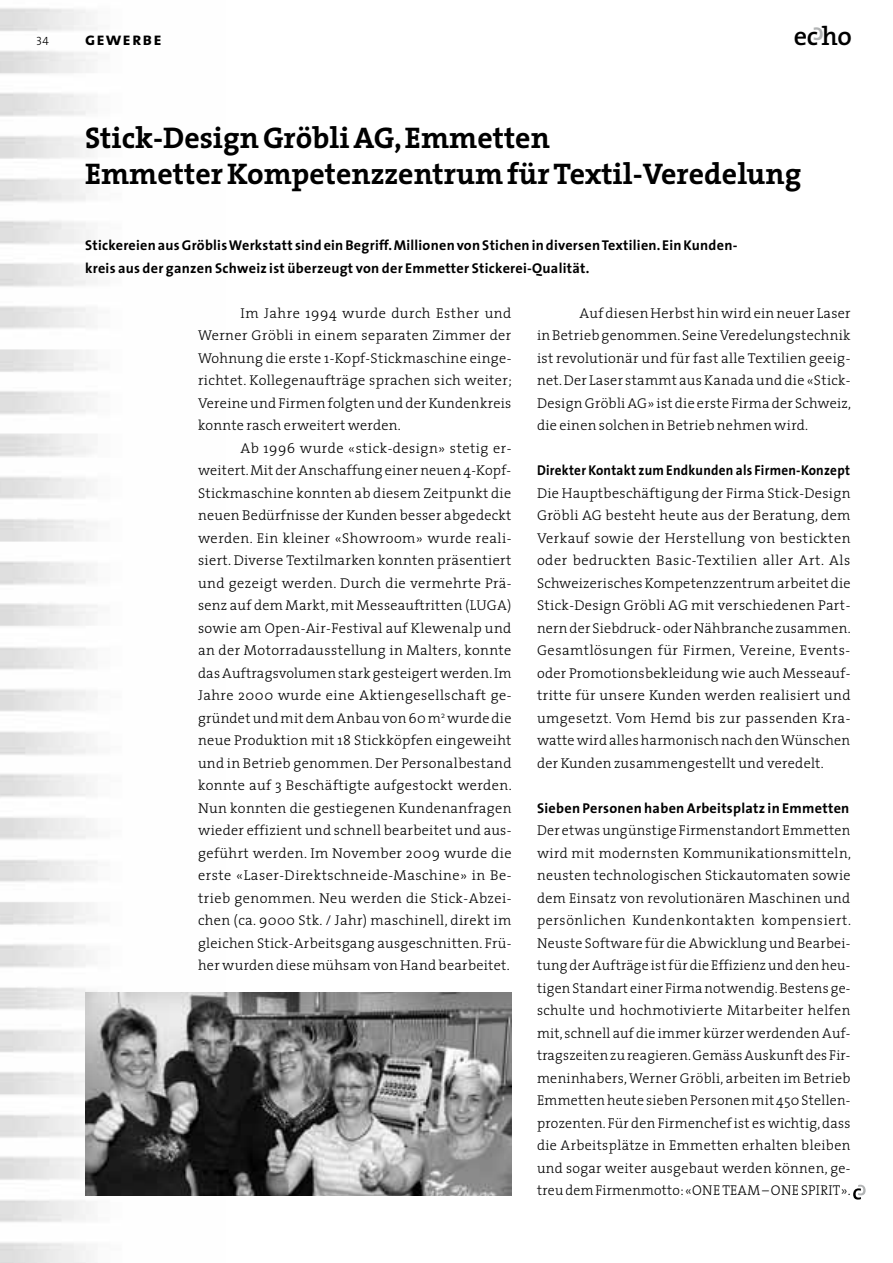
<style>
.page{position:relative;width:893px;height:1263px;background:#fff}
.page>*{position:absolute;margin:0;border:0;box-sizing:border-box;transform-origin:0 0}
.t1{font:700 30px/36px "The Serif";color:#000}
.t2{font:600 26.25px "The Serif";color:#000}
.t3{font:600 21.75px "The Serif";color:#000}
.t4{font:18px "The Sans Bold Caps";letter-spacing:.06em;color:#000}
.t5{font:300 14.25px/22.5px "The Serif";letter-spacing:.02em;color:#000;text-align:justify}
.t6{font:700 14.25px/22.5px "The Sans";letter-spacing:.02em;color:#000}
.t7{font:700 14.25px "The Sans";letter-spacing:.02em;color:#000;scale:.93 1}
.t8{font:12px "The Sans Light Caps";color:#000}
.s1{font-family:"The Sans"}
</style>
<div class="page">
<img style="left:0;top:8px;width:225px;height:1255px">
<img style="left:85px;top:993px;width:426px;height:202px">
<svg style="left:853px;top:1185px;width:13px;height:14px"></svg>
<p class="t8" style="left:36px;top:31px;width:14px">34</p>
<p class="t4" style="left:85px;top:24px;width:78px">gewerbe</p>
<h2 class="t2" style="left:794px;top:14px;width:60px">e<span class="s1">c</span>ho</h2>
<h1 class="t1" style="left:85px;top:119px;width:718px">Stick-Design Gröbli AG, Emmetten<br>Emmetter Kompetenzzentrum für Textil-Veredelung</h1>
<p class="t6" style="left:85px;top:234px;width:654px">Stickereien aus Gröblis Werkstatt sind ein Begriff. Millionen von Stichen in diversen Textilien. Ein Kunden&shy;kreis aus der ganzen Schweiz ist überzeugt von der Emmetter Stickerei-Qualität.</p>
<p class="t5" style="left:198px;top:301px;width:315px;text-indent:43px">Im Jahre 1994 wurde durch Esther und Werner Gröbli in einem separaten Zimmer der Wohnung die erste 1-Kopf-Stickmaschine einge&shy;richtet. Kollegenaufträge sprachen sich weiter; Vereine und Firmen folgten und der Kundenkreis konnte rasch erweitert werden.</p>
<p class="t5" style="left:198px;top:436px;width:315px;text-indent:43px">Ab 1996 wurde «stick-design» stetig er&shy;weitert. Mit der Anschaffung einer neuen 4-Kopf-Stickmaschine konnten ab diesem Zeitpunkt die neuen Bedürfnisse der Kunden besser abgedeckt werden. Ein kleiner «Showroom» wurde reali&shy;siert. Diverse Textilmarken konnten präsentiert und gezeigt werden. Durch die vermehrte Prä&shy;senz auf dem Markt, mit Messeauftritten (LUGA) sowie am Open-Air-Festival auf Klewenalp und an der Motorradausstellung in Malters, konnte das Auftragsvolumen stark gesteigert werden. Im Jahre 2000 wurde eine Aktiengesellschaft ge&shy;gründet und mit dem Anbau von 60 m<sup>2</sup> wurde die neue Produktion mit 18 Stickköpfen eingeweiht und in Betrieb genommen. Der Personalbestand konnte auf 3 Beschäftigte aufgestockt werden.<br>Nun konnten die gestiegenen Kundenanfragen wieder effizient und schnell bearbeitet und aus&shy;geführt werden. Im November 2009 wurde die erste «Laser-Direktschneide-Maschine» in Be&shy;trieb genommen. Neu werden die Stick-Abzei&shy;chen (ca. 9000 Stk. / Jahr) maschinell, direkt im gleichen Stick-Arbeitsgang ausgeschnitten. Frü&shy;her wurden diese mühsam von Hand bearbeitet.</p>
<p class="t5" style="left:537px;top:301px;width:316px;text-indent:43px">Auf diesen Herbst hin wird ein neuer Laser in Betrieb genommen. Seine Veredelungstechnik ist revolutionär und für fast alle Textilien geeig&shy;net. Der Laser stammt aus Kanada und die «Stick-Design Gröbli AG» ist die erste Firma der Schweiz, die einen solchen in Betrieb nehmen wird.</p>
<p class="t7" style="left:537px;top:458px;width:338px">Direkter Kontakt zum Endkunden als Firmen-Konzept</p>
<p class="t5" style="left:537px;top:481px;width:315px">Die Hauptbeschäftigung der Firma Stick-Design Gröbli AG besteht heute aus der Beratung, dem Verkauf sowie der Herstellung von bestickten oder bedruckten Basic-Textilien aller Art. Als Schweizerisches Kompetenzzentrum arbeitet die Stick-Design Gröbli AG mit verschiedenen Part&shy;nern der Siebdruck- oder Nähbranche zusammen.<br>Gesamtlösungen für Firmen, Vereine, Events&shy;oder Promotionsbekleidung wie auch Messeauf&shy;tritte für unsere Kunden werden realisiert und umgesetzt. Vom Hemd bis zur passenden Kra&shy;watte wird alles harmonisch nach den Wünschen der Kunden zusammengestellt und veredelt.</p>
<p class="t6" style="left:537px;top:796px;width:314px">Sieben Personen haben Arbeitsplatz in Emmetten</p>
<p class="t5" style="left:537px;top:818px;width:316px">Der etwas ungünstige Firmenstandort Emmetten wird mit modernsten Kommunikationsmitteln, neusten technologischen Stickautomaten sowie dem Einsatz von revolutionären Maschinen und persönlichen Kundenkontakten kompensiert.<br>Neuste Software für die Abwicklung und Bearbei&shy;tung der Aufträge ist für die Effizienz und den heu&shy;tigen Standart einer Firma notwendig. Bestens ge&shy;schulte und hochmotivierte Mitarbeiter helfen mit, schnell auf die immer kürzer werdenden Auf&shy;tragszeiten zu reagieren. Gemäss Auskunft des Fir&shy;meninhabers, Werner Gröbli, arbeiten im Betrieb Emmetten heute sieben Personen mit 450 Stellen&shy;prozenten. Für den Firmenchef ist es wichtig, dass die Arbeitsplätze in Emmetten erhalten bleiben und sogar weiter ausgebaut werden können, ge&shy;treu dem Firmenmotto: «ONE TEAM – ONE SPIRIT».</p>
<h3 class="t3" style="left:775px;top:1145px;width:50px">e<span class="s1">c</span>ho</h3>
<h3 class="t3" style="left:775px;top:1174px;width:50px">e<span class="s1">c</span>ho</h3>
</div>
